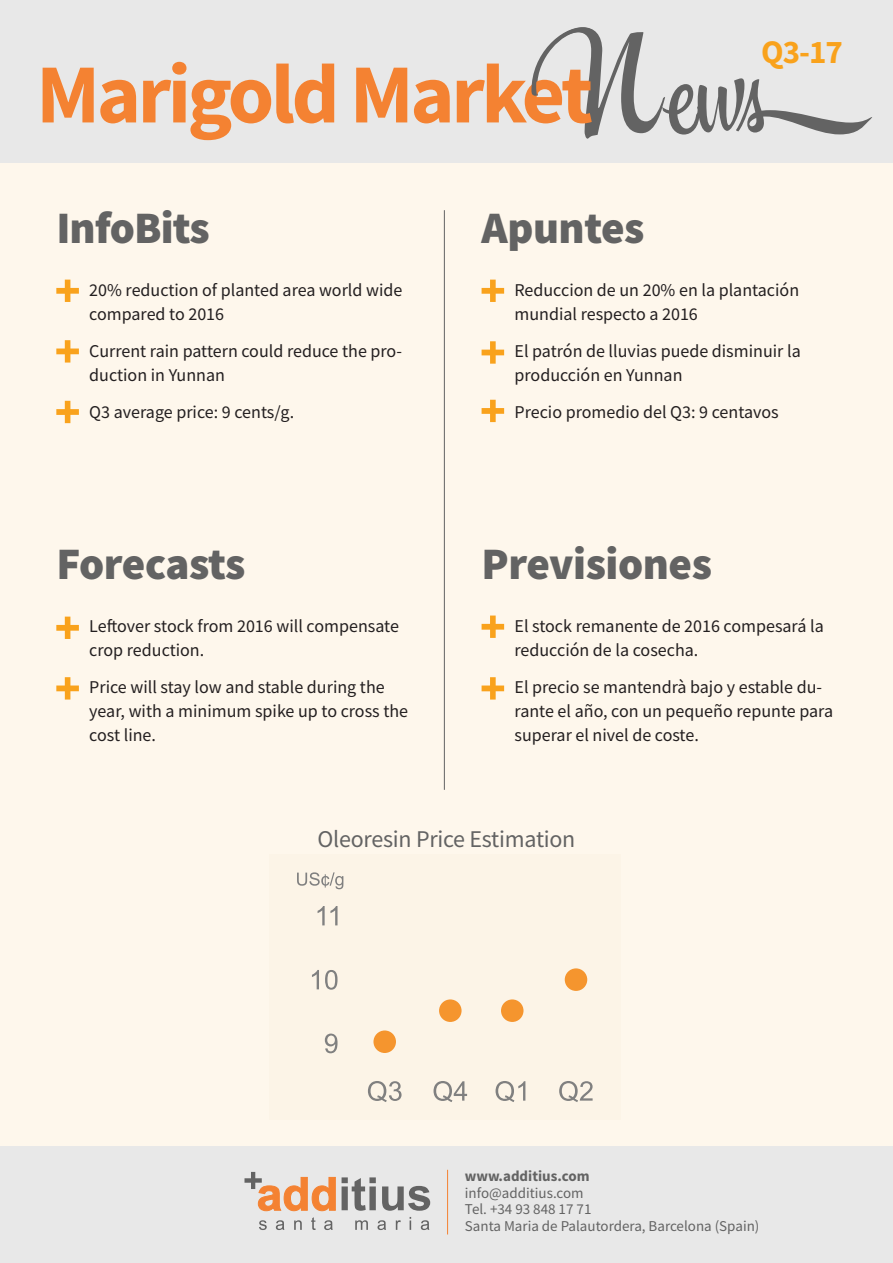
<style>
.page{position:relative;width:893px;height:1263px;background:#fff}
.page>*{position:absolute;margin:0;border:0;box-sizing:border-box;transform-origin:0 0}
.t1{font:700 84px "Source Sans Pro";letter-spacing:-.04em;color:#f48232}
.t2{font:900 45px "Source Sans Pro";letter-spacing:-.01em;color:#636363}
.t3{font:700 33px "Source Sans Pro";color:#f9a21c}
.t4{font:24px "Source Sans Pro";letter-spacing:-.01em;color:#636363}
.t5{font:18px/24px "Source Sans Pro";color:#231f20}
.t6{font:15px "Source Sans Pro";color:#636363}
.t7{font:700 15px "Source Sans Pro";color:#636363}
</style>
<div class="page">
<div style="left:0;top:163px;width:893px;height:983px;background:#fef7ec"></div>
<div style="left:0;top:1146px;width:893px;height:117px;background:#e8e8e8"></div>
<div style="left:0;top:0;width:893px;height:163px;background:#e8e8e8"></div>
<svg style="left:531px;top:27px;width:341px;height:112px"></svg>
<svg style="left:56px;top:280px;width:23px;height:22px"></svg>
<svg style="left:56px;top:340px;width:23px;height:23px"></svg>
<svg style="left:56px;top:617px;width:23px;height:22px"></svg>
<svg style="left:482px;top:615px;width:22px;height:23px"></svg>
<svg style="left:482px;top:677px;width:22px;height:22px"></svg>
<svg style="left:56px;top:677px;width:23px;height:22px"></svg>
<svg style="left:482px;top:280px;width:22px;height:22px"></svg>
<svg style="left:482px;top:341px;width:22px;height:23px"></svg>
<svg style="left:482px;top:400px;width:22px;height:22px"></svg>
<svg style="left:56px;top:401px;width:23px;height:22px"></svg>
<hr style="left:444px;top:210px;width:1px;height:580px;background:#636363">
<svg style="left:342px;top:1177px;width:88px;height:34px"></svg>
<svg style="left:259px;top:1220px;width:8px;height:10px"></svg>
<svg style="left:276px;top:1220px;width:8px;height:10px"></svg>
<svg style="left:294px;top:1220px;width:8px;height:10px"></svg>
<svg style="left:311px;top:1217px;width:5px;height:13px"></svg>
<svg style="left:324px;top:1220px;width:9px;height:10px"></svg>
<svg style="left:355px;top:1220px;width:13px;height:10px"></svg>
<svg style="left:377px;top:1220px;width:9px;height:10px"></svg>
<svg style="left:396px;top:1220px;width:5px;height:10px"></svg>
<svg style="left:410px;top:1217px;width:1px;height:13px"></svg>
<svg style="left:421px;top:1220px;width:8px;height:10px"></svg>
<svg style="left:244px;top:1172px;width:92px;height:39px"></svg>
<hr style="left:447px;top:1170px;width:1px;height:64px;background:#f48232">
<div style="left:269px;top:854px;width:352px;height:266px;background:#fcf4e7"></div>
<svg style="left:325px;top:1033px;width:12px;height:20px"></svg>
<svg style="left:312px;top:970px;width:7px;height:19px"></svg>
<svg style="left:325px;top:970px;width:12px;height:20px"></svg>
<svg style="left:368px;top:1081px;width:34px;height:21px"></svg>
<svg style="left:433px;top:1081px;width:34px;height:21px"></svg>
<svg style="left:496px;top:1081px;width:29px;height:21px"></svg>
<svg style="left:559px;top:1081px;width:34px;height:21px"></svg>
<svg style="left:297px;top:872px;width:46px;height:17px"></svg>
<div style="left:565px;top:968px;width:22px;height:23px;background:#f5952e;border-radius:50%"></div>
<svg style="left:318px;top:906px;width:19px;height:19px"></svg>
<div style="left:373px;top:1030px;width:23px;height:23px;background:#f5952e;border-radius:50%"></div>
<div style="left:501px;top:999px;width:22px;height:23px;background:#f5952e;border-radius:50%"></div>
<div style="left:439px;top:999px;width:23px;height:23px;background:#f5952e;border-radius:50%"></div>
<p class="t1" style="left:36px;top:38px;width:558px">Marigold Market</p>
<p class="t3" style="left:761px;top:30px;width:83px">Q3-17</p>
<p class="t2" style="left:56px;top:197px;width:155px">InfoBits</p>
<p class="t5" style="left:89px;top:278px;width:315px">20% reduction of planted area world wide compared to 2016</p>
<p class="t5" style="left:89px;top:339px;width:314px">Current rain pattern could reduce the pro&shy;duction in Yunnan</p>
<p class="t5" style="left:89px;top:400px;width:206px">Q3 average price: 9 cents/g.</p>
<p class="t2" style="left:56px;top:533px;width:191px">Forecasts</p>
<p class="t5" style="left:89px;top:614px;width:311px">Leftover stock from 2016 will compensate crop reduction.</p>
<p class="t5" style="left:89px;top:675px;width:320px">Price will stay low and stable during the year, with a minimum spike up to cross the cost line.</p>
<p class="t2" style="left:482px;top:197px;width:164px">Apuntes</p>
<p class="t5" style="left:514px;top:278px;width:286px">Reduccion de un 20% en la plantación mundial respecto a 2016</p>
<p class="t5" style="left:514px;top:339px;width:288px">El patrón de lluvias puede disminuir la producción en Yunnan</p>
<p class="t5" style="left:514px;top:400px;width:266px">Precio promedio del Q3: 9 centavos</p>
<p class="t2" style="left:482px;top:533px;width:232px">Previsiones</p>
<p class="t5" style="left:514px;top:614px;width:311px">El stock remanente de 2016 compesará la reducción de la cosecha.</p>
<p class="t5" style="left:514px;top:675px;width:320px">El precio se mantendrà bajo y estable du&shy;rante el año, con un pequeño repunte para superar el nivel de coste.</p>
<p class="t4" style="left:318px;top:824px;width:259px">Oleoresin Price Estimation</p>
<p class="t7" style="left:465px;top:1166px;width:126px">www.additius.com</p>
<p class="t6" style="left:465px;top:1183px;width:120px">info@additius.com</p>
<p class="t6" style="left:465px;top:1199px;width:128px">Tel. +34 93 848 17 71</p>
<p class="t6" style="left:465px;top:1216px;width:296px">Santa Maria de Palautordera, Barcelona (Spain)</p>
</div>
